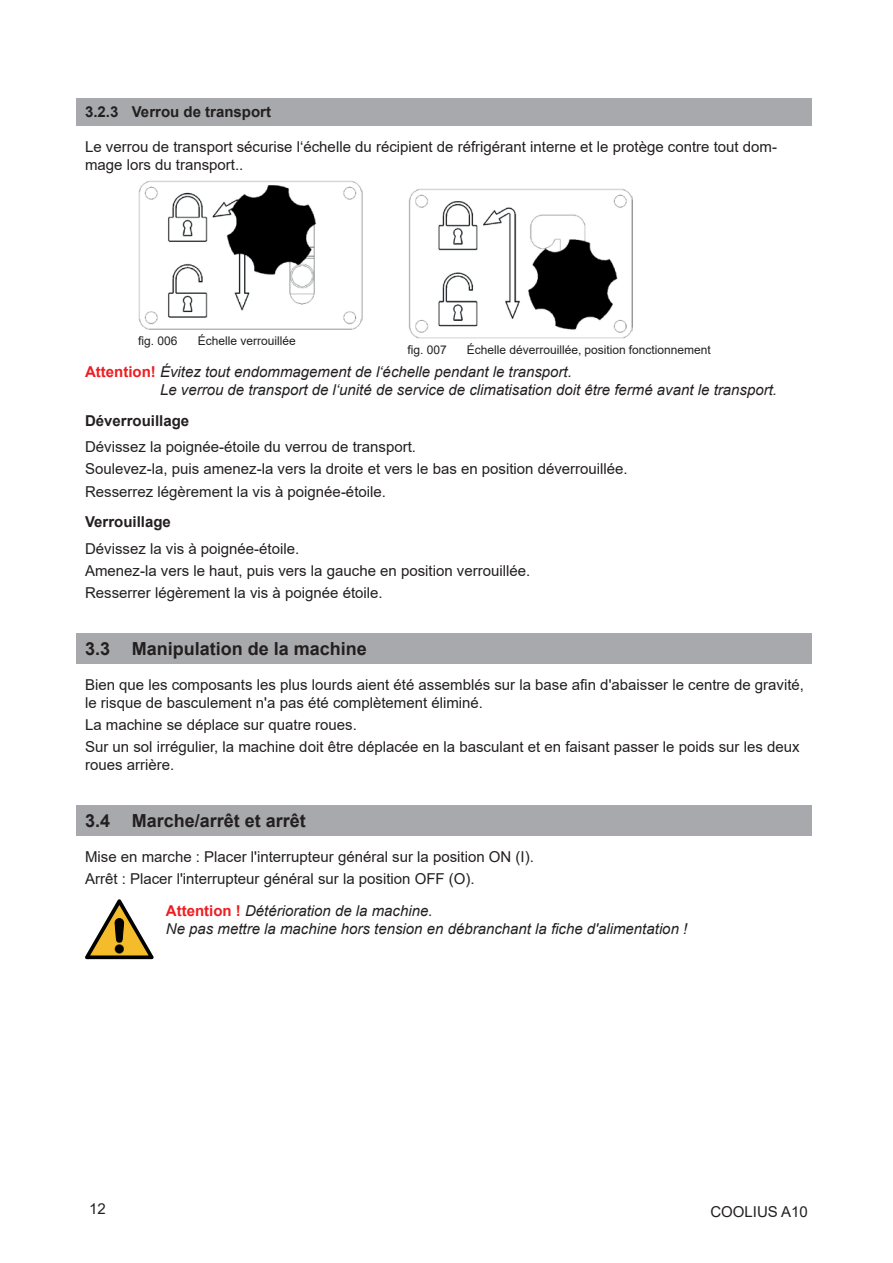
<style>
.page{position:relative;width:893px;height:1263px;background:#fff}
.page>*{position:absolute;margin:0;border:0;box-sizing:border-box;transform-origin:0 0}
.t1{font:700 18px "Arial";color:#231f20}
.t2{font:15px/22.2px "Arial";color:#231f20}
.t3{font:italic 15px/18px "Arial";color:#231f20}
.t4{font:700 15px "Arial";color:#231f20}
.t5{font:12px "Arial";color:#231f20}
.s1{font-weight:700;font-style:normal;color:#ee1d23}
</style>
<div class="page">
<div style="left:77px;top:98px;width:735px;height:28px;background:#a8a9ad"></div>
<div style="left:77px;top:633px;width:735px;height:30px;background:#a8a9ad"></div>
<div style="left:77px;top:805px;width:735px;height:30px;background:#a8a9ad"></div>
<img style="left:138px;top:180px;width:225px;height:150px">
<img style="left:408px;top:189px;width:224px;height:150px">
<svg style="left:85px;top:899px;width:69px;height:60px"></svg>
<p class="t4" style="left:85px;top:101px;width:187px">3.2.3 Verrou de transport</p>
<p class="t2" style="left:85px;top:138px;width:694px;line-height:18px">Le verrou de transport sécurise l‘échelle du récipient de réfrigérant interne et le protège contre tout dom&shy;mage lors du transport..</p>
<p class="t5" style="left:138px;top:332px;width:41px">fig. 006</p>
<p class="t5" style="left:198px;top:332px;width:100px">Échelle verrouillée</p>
<p class="t5" style="left:407px;top:342px;width:41px">fig. 007</p>
<p class="t5" style="left:467px;top:342px;width:246px">Échelle déverrouillée, position fonctionnement</p>
<p class="t3" style="left:160px;top:363px;width:618px;text-indent:-75px"><span class="s1">Attention!</span> Évitez tout endommagement de l‘échelle pendant le transport.<br>Le verrou de transport de l‘unité de service de climatisation doit être fermé avant le transport.</p>
<p class="t4" style="left:85px;top:410px;width:106px">Déverrouillage</p>
<p class="t2" style="left:85px;top:436px;width:544px">Dévissez la poignée-étoile du verrou de transport.<br>Soulevez-la, puis amenez-la vers la droite et vers le bas en position déverrouillée.<br>Resserrez légèrement la vis à poignée-étoile.</p>
<p class="t4" style="left:85px;top:511px;width:87px">Verrouillage</p>
<p class="t2" style="left:85px;top:537px;width:447px">Dévissez la vis à poignée-étoile.<br>Amenez-la vers le haut, puis vers la gauche en position verrouillée.<br>Resserrer légèrement la vis à poignée étoile.</p>
<p class="t1" style="left:85px;top:636px;width:283px">3.3 Manipulation de la machine</p>
<p class="t2" style="left:85px;top:676px;width:721px;line-height:18px">Bien que les composants les plus lourds aient été assemblés sur la base afin d'abaisser le centre de gravité, le risque de basculement n'a pas été complètement éliminé.</p>
<p class="t2" style="left:85px;top:714px;width:716px">La machine se déplace sur quatre roues.<br>Sur un sol irrégulier, la machine doit être déplacée en la basculant et en faisant passer le poids sur les deux</p>
<p class="t2" style="left:85px;top:754px;width:91px">roues arrière.</p>
<p class="t1" style="left:85px;top:808px;width:222px">3.4 Marche/arrêt et arrêt</p>
<p class="t2" style="left:85px;top:846px;width:450px">Mise en marche : Placer l'interrupteur général sur la position ON (I).<br>Arrêt : Placer l'interrupteur général sur la position OFF (O).</p>
<p class="t3" style="left:166px;top:902px;width:523px"><span class="s1">Attention !</span> Détérioration de la machine.<br>Ne pas mettre la machine hors tension en débranchant la fiche d'alimentation !</p>
<p class="t2" style="left:89px;top:1198px;width:18px">12</p>
<p class="t2" style="left:710px;top:1200px;width:99px">COOLIUS A10</p>
</div>
